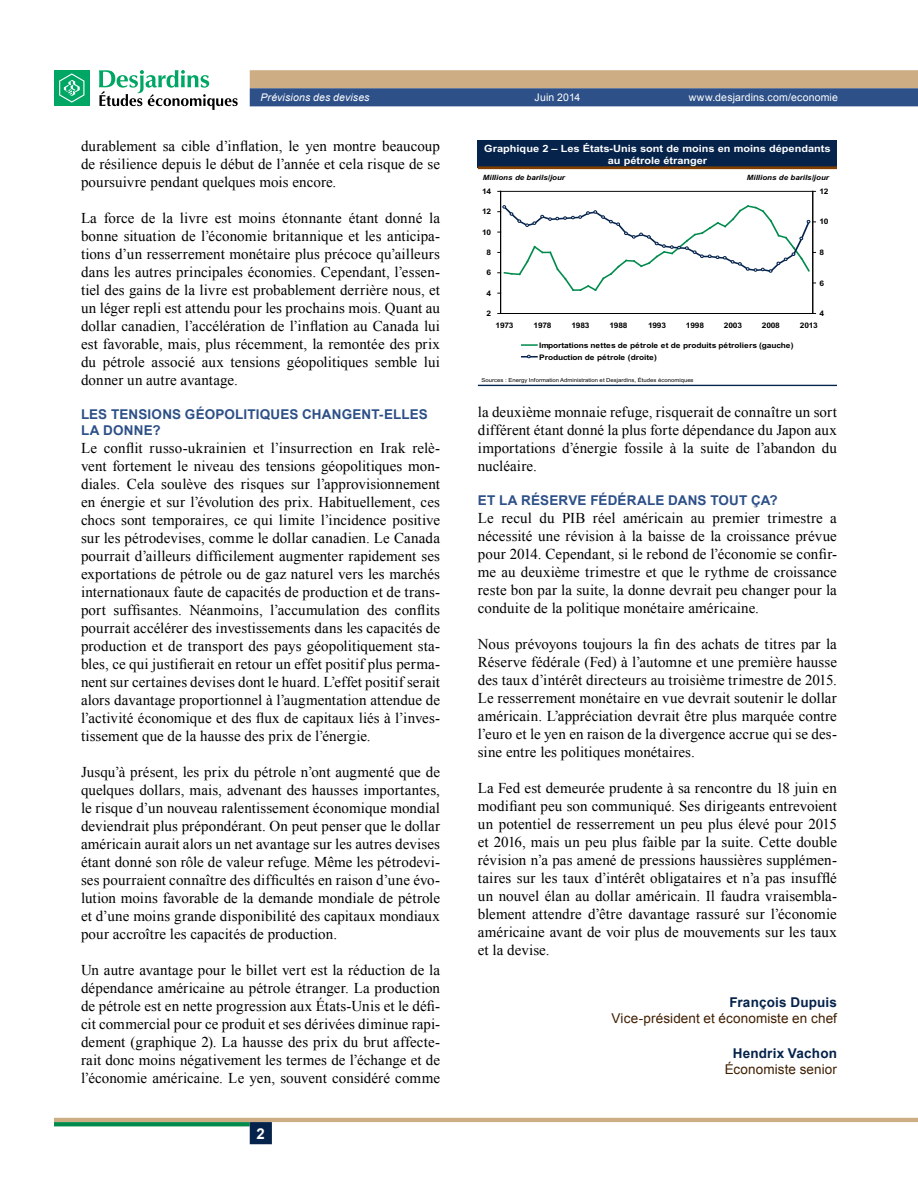
<style>
.page{position:relative;width:918px;height:1188px;background:#fff}
.page>*{position:absolute;margin:0;border:0;box-sizing:border-box;transform-origin:0 0}
.t1{font:15px/18px "Times New Roman";letter-spacing:.005em;color:#000;text-align:justify}
.t2{font:700 15px "Arial";color:#fff}
.t3{font:700 13.5px "Arial";letter-spacing:.01em;color:#2d5088}
.t4{font:13.5px "Arial";letter-spacing:.01em;color:#401f00}
.t5{font:700 13.5px "Arial";letter-spacing:.015em;color:#05234b}
.t6{font:10.5px "Arial";letter-spacing:.015em;color:#fff}
.t7{font:italic 10.5px "Arial";letter-spacing:.015em;color:#fff}
.t8{font:700 10.05px/12px "Arial";color:#fff;text-align:center;scale:1.1 1}
.t9{font:700 7.65px/11.7px "Arial";letter-spacing:-.01em;color:#000;scale:1.1 1}
.t10{font:italic 700 7.2px "Arial";color:#000;scale:1.1 1}
.t11{font:5.4px "Arial";letter-spacing:.005em;color:#000;scale:1.1 1}
</style>
<div class="page">
<svg style="left:250px;top:70px;width:668px;height:36px;background:#7e8087"></svg>
<hr style="left:54px;top:1118px;width:864px;height:4px;background:#cdae84">
<svg style="left:54px;top:1122px;width:196px;height:4px"></svg>
<div style="left:250px;top:1122px;width:22px;height:22px;background:#05234b;border:2px solid #05234b"></div>
<div style="left:54px;top:70px;width:36px;height:36px;background:#00a664"></div>
<svg style="left:59px;top:73px;width:25px;height:30px"></svg>
<svg style="left:99px;top:70px;width:139px;height:40px"></svg>
<div style="left:478px;top:140px;width:359px;height:27px;background:#05234b"></div>
<hr style="left:478px;top:166px;width:359px;height:3px;background:#803f00">
<hr style="left:478px;top:385px;width:359px;height:1px;background:#05234b">
<hr style="left:501px;top:191px;width:312px;height:1px;background:#000">
<hr style="left:500px;top:191px;width:1px;height:123px;background:#000">
<hr style="left:501px;top:313px;width:312px;height:1px;background:#000">
<hr style="left:812px;top:191px;width:1px;height:123px;background:#000">
<svg style="left:498px;top:204px;width:318px;height:90px"></svg>
<svg style="left:522px;top:344px;width:15px;height:2px"></svg>
<svg style="left:522px;top:355px;width:15px;height:3px"></svg>
<p class="t7" style="left:261px;top:91px;width:110px">Prévisions des devises</p>
<p class="t6" style="left:535px;top:91px;width:47px">Juin 2014</p>
<p class="t6" style="left:689px;top:91px;width:151px">www.desjardins.com/economie</p>
<p class="t1" style="left:81px;top:137px;width:361px">durablement sa cible d’inflation, le yen montre beaucoup de résilience depuis le début de l’année et cela risque de se poursuivre pendant quelques mois encore.</p>
<p class="t1" style="left:81px;top:209px;width:361px">La force de la livre est moins étonnante étant donné la bonne situation de l’économie britannique et les anticipa&shy;tions d’un resserrement monétaire plus précoce qu’ailleurs dans les autres principales économies. Cependant, l’essen&shy;tiel des gains de la livre est probablement derrière nous, et un léger repli est attendu pour les prochains mois. Quant au dollar canadien, l’accélération de l’inflation au Canada lui est favorable, mais, plus récemment, la remontée des prix du pétrole associé aux tensions géopolitiques semble lui donner un autre avantage.</p>
<p class="t3" style="left:81px;top:405px;width:232px">Les tensions géopolitiques cha</p>
<p class="t3" style="left:332px;top:405px;width:97px">ngent-elles</p>
<p class="t3" style="left:81px;top:422px;width:81px">la donne?</p>
<p class="t1" style="left:81px;top:439px;width:361px">Le conflit russo-ukrainien et l’insurrection en Irak relè&shy;vent fortement le niveau des tensions géopolitiques mon&shy;diales. Cela soulève des risques sur l’approvisionnement en énergie et sur l’évolution des prix. Habituellement, ces chocs sont temporaires, ce qui limite l’incidence positive sur les pétrodevises, comme le dollar canadien. Le Canada pourrait d’ailleurs difficilement augmenter rapidement ses exportations de pétrole ou de gaz naturel vers les marchés internationaux faute de capacités de production et de trans&shy;port suffisantes. Néanmoins, l’accumulation des conflits pourrait accélérer des investissements dans les capacités de production et de transport des pays géopolitiquement sta&shy;bles, ce qui justifierait en retour un effet positif plus perma&shy;nent sur certaines devises dont le huard. L’effet positif serait alors davantage proportionnel à l’augmentation attendue de l’activité économique et des flux de capitaux liés à l’inves&shy;tissement que de la hausse des prix de l’énergie.</p>
<p class="t1" style="left:81px;top:763px;width:361px">Jusqu’à présent, les prix du pétrole n’ont augmenté que de quelques dollars, mais, advenant des hausses importantes, le risque d’un nouveau ralentissement économique mondial deviendrait plus prépondérant. On peut penser que le dollar américain aurait alors un net avantage sur les autres devises étant donné son rôle de valeur refuge. Même les pétrodevi&shy;ses pourraient connaître des difficultés en raison d’une évo&shy;lution moins favorable de la demande mondiale de pétrole et d’une moins grande disponibilité des capitaux mondiaux pour accroître les capacités de production.</p>
<p class="t1" style="left:81px;top:961px;width:361px">Un autre avantage pour le billet vert est la réduction de la dépendance américaine au pétrole étranger. La production de pétrole est en nette progression aux États‑Unis et le défi&shy;cit commercial pour ce produit et ses dérivées diminue rapi&shy;dement (graphique 2). La hausse des prix du brut affecte&shy;rait donc moins négativement les termes de l’échange et de l’économie américaine. Le yen, souvent considéré comme</p>
<p class="t2" style="left:257px;top:1124px;width:10px">2</p>
<p class="t8" style="left:484px;top:142px;width:316px">Graphique 2 – Les États-Unis sont de moins en moins dépendants au pétrole étranger</p>
<p class="t10" style="left:483px;top:173px;width:76px">Millions de barils/jour</p>
<p class="t10" style="left:747px;top:173px;width:76px">Millions de barils/jour</p>
<p class="t9" style="left:482px;top:185px;width:10px">14</p>
<p class="t9" style="left:482px;top:206px;width:10px">12</p>
<p class="t9" style="left:482px;top:226px;width:10px">10</p>
<p class="t9" style="left:487px;top:247px;width:6px">8</p>
<p class="t9" style="left:487px;top:267px;width:6px">6</p>
<p class="t9" style="left:487px;top:287px;width:6px">4</p>
<p class="t9" style="left:487px;top:308px;width:6px">2</p>
<p class="t9" style="left:819px;top:185px;width:10px">12</p>
<p class="t9" style="left:819px;top:216px;width:10px">10</p>
<p class="t9" style="left:819px;top:247px;width:6px">8</p>
<p class="t9" style="left:819px;top:277px;width:6px">6</p>
<p class="t9" style="left:819px;top:308px;width:6px">4</p>
<p class="t9" style="left:496px;top:320px;width:18px">1973</p>
<p class="t9" style="left:534px;top:320px;width:18px">1978</p>
<p class="t9" style="left:572px;top:320px;width:18px">1983</p>
<p class="t9" style="left:609px;top:320px;width:18px">1988</p>
<p class="t9" style="left:648px;top:320px;width:18px">1993</p>
<p class="t9" style="left:686px;top:320px;width:18px">1998</p>
<p class="t9" style="left:724px;top:320px;width:18px">2003</p>
<p class="t9" style="left:762px;top:320px;width:18px">2008</p>
<p class="t9" style="left:800px;top:320px;width:18px">2013</p>
<p class="t9" style="left:539px;top:340px;width:233px">Importations nettes de pétrole et de produits pétroliers (gauche)<br>Production de pétrole (droite)</p>
<p class="t11" style="left:481px;top:377px;width:194px">Sources : Energy Information Administration et Desjardins, Études économiques</p>
<p class="t1" style="left:478px;top:402px;width:361px">la deuxième monnaie refuge, risquerait de connaître un sort différent étant donné la plus forte dépendance du Japon aux importations d’énergie fossile à la suite de l’abandon du nucléaire.</p>
<p class="t3" style="left:478px;top:491px;width:123px">Et la Réserve fédé</p>
<p class="t3" style="left:627px;top:491px;width:153px">rale dans tout ça?</p>
<p class="t1" style="left:478px;top:509px;width:361px">Le recul du PIB réel américain au premier trimestre a nécessité une révision à la baisse de la croissance prévue pour 2014. Cependant, si le rebond de l’économie se confir&shy;me au deuxième trimestre et que le rythme de croissance reste bon par la suite, la donne devrait peu changer pour la conduite de la politique monétaire américaine.</p>
<p class="t1" style="left:478px;top:635px;width:361px">Nous prévoyons toujours la fin des achats de titres par la Réserve fédérale (Fed) à l’automne et une première hausse des taux d’intérêt directeurs au troisième trimestre de 2015.<br>Le resserrement monétaire en vue devrait soutenir le dollar américain. L’appréciation devrait être plus marquée contre l’euro et le yen en raison de la divergence accrue qui se des&shy;sine entre les politiques monétaires.</p>
<p class="t1" style="left:478px;top:779px;width:361px">La Fed est demeurée prudente à sa rencontre du 18 juin en modifiant peu son communiqué. Ses dirigeants entrevoient un potentiel de resserrement un peu plus élevé pour 2015 et 2016, mais un peu plus faible par la suite. Cette double révision n’a pas amené de pressions haussières supplémen&shy;taires sur les taux d’intérêt obligataires et n’a pas insufflé un nouvel élan au dollar américain. Il faudra vraisembla&shy;blement attendre d’être davantage rassuré sur l’économie américaine avant de voir plus de mouvements sur les taux et la devise.</p>
<p class="t5" style="left:730px;top:994px;width:109px">François Dupuis</p>
<p class="t4" style="left:611px;top:1010px;width:227px">Vice-président et économiste en chef</p>
<p class="t5" style="left:733px;top:1044px;width:106px">Hendrix Vachon</p>
<p class="t4" style="left:725px;top:1060px;width:114px">Économiste senior</p>
</div>
